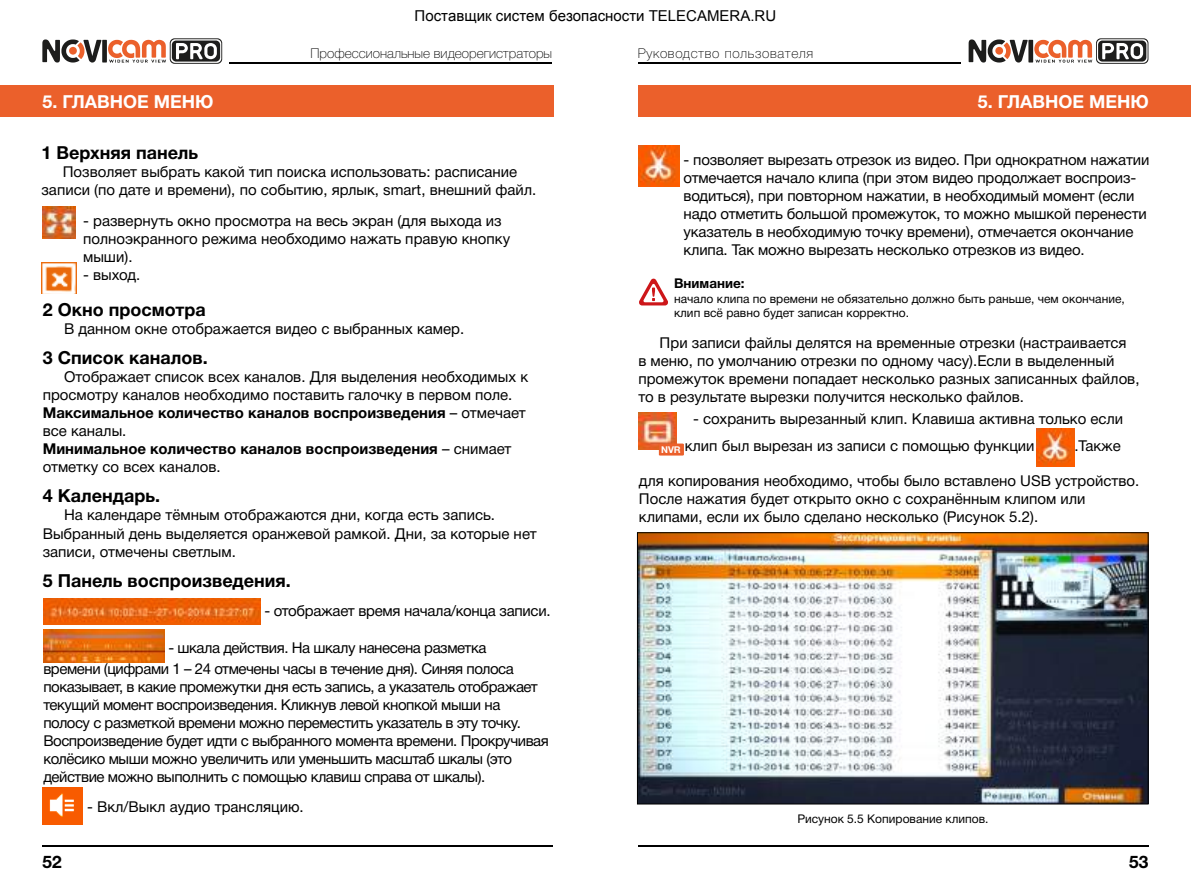
<style>
.page{position:relative;width:1191px;height:893px;background:#fff}
.page>*{position:absolute;margin:0;border:0;box-sizing:border-box;transform-origin:0 0}
.t1{font:18px "Helvetica 7 Bold";color:#000}
.t2{font:18px "Helvetica 7 Bold";color:#fff}
.t3{font:17.4px "Helvetica 7 Bold";color:#000}
.t4{font:15px/18px "Helvetica 5 Normal";letter-spacing:-.01em;color:#000}
.t5{font:15px/18px "Helvetica 5 Normal";letter-spacing:-.03em;color:#000}
.t6{font:15px "Helvetica 7 Bold";color:#000}
.t7{font:13.5px "Helvetica 3 Thin";color:#000}
.t8{font:13.5px "Helvetica 3 Thin";letter-spacing:.05em;color:#000}
.t9{font:13.5px "Helvetica 7 Bold";color:#000}
.t10{font:12px/14.4px "Helvetica 5 Normal";color:#000}
.t11{font:9.3px "Helvetica 7 Bold";color:#fff}
.s1{font-family:"Helvetica 5 Normal"}
</style>
<div class="page">
<hr style="left:638px;top:62px;width:323px;height:1px;background:#000">
<hr style="left:230px;top:62px;width:322px;height:1px;background:#000">
<hr style="left:43px;top:846px;width:510px;height:1px;background:#000">
<hr style="left:638px;top:846px;width:510px;height:1px;background:#000">
<svg style="left:968px;top:38px;width:180px;height:26px"></svg>
<svg style="left:42px;top:38px;width:180px;height:26px"></svg>
<div style="left:0;top:85px;width:553px;height:32px;background:#eb602b"></div>
<div style="left:638px;top:85px;width:553px;height:32px;background:#eb602b"></div>
<img style="left:43px;top:207px;width:32px;height:32px">
<img style="left:42px;top:263px;width:34px;height:31px">
<img style="left:44px;top:598px;width:216px;height:27px">
<img style="left:44px;top:630px;width:120px;height:32px">
<img style="left:42px;top:788px;width:41px;height:37px">
<svg style="left:639px;top:279px;width:29px;height:26px"></svg>
<img style="left:638px;top:146px;width:41px;height:40px">
<img style="left:638px;top:412px;width:38px;height:38px">
<img style="left:1036px;top:429px;width:38px;height:37px">
<svg style="left:659px;top:443px;width:25px;height:13px"></svg>
<img style="left:639px;top:534px;width:507px;height:268px">
<div style="left:637px;top:532px;width:511px;height:272px;border:1px solid #000"></div>
<p class="t7" style="left:310px;top:45px;width:243px">Профессиональные видеорегистраторы</p>
<p class="t8" style="left:638px;top:45px;width:177px">Руководство пользователя</p>
<p class="t2" style="left:43px;top:92px;width:172px">5. ГЛАВНОЕ МЕНЮ</p>
<p class="t2" style="left:977px;top:92px;width:172px">5. ГЛАВНОЕ МЕНЮ</p>
<p class="t1" style="left:41px;top:142px;width:158px">1 Верхняя панель</p>
<p class="t4" style="left:41px;top:163px;width:496px;text-align:center">Позволяет выбрать какой тип поиска использовать: расписание записи (по дате и времени), по событию, ярлык, smart, внешний файл.</p>
<p class="t4" style="left:83px;top:212px;width:428px">- развернуть окно просмотра на весь экран (для выхода из полноэкранного режима необходимо нажать правую кнопку мыши).</p>
<p class="t4" style="left:83px;top:266px;width:59px">- выход.</p>
<p class="t1" style="left:43px;top:300px;width:165px">2 Окно просмотра</p>
<p class="t4" style="left:64px;top:320px;width:402px">В данном окне отображается видео с выбранных камер.</p>
<p class="t1" style="left:43px;top:348px;width:167px">3 Список каналов.</p>
<p class="t4" style="left:43px;top:368px;width:487px;text-indent:21px">Отображает список всех каналов. Для выделения необходимых к просмотру каналов необходимо поставить галочку в первом поле.</p>
<p class="t6" style="left:43px;top:405px;width:484px">Максимальное количество каналов воспроизведения <span class="s1">– отмечает</span></p>
<p class="t4" style="left:43px;top:422px;width:85px">все каналы.</p>
<p class="t6" style="left:43px;top:441px;width:470px">Минимальное количество каналов воспроизведения <span class="s1">– снимает</span></p>
<p class="t4" style="left:43px;top:458px;width:179px">отметку со всех каналов.</p>
<p class="t1" style="left:43px;top:486px;width:119px">4 Календарь.</p>
<p class="t4" style="left:43px;top:506px;width:495px;text-indent:21px">На календаре тёмным отображаются дни, когда есть запись.<br>Выбранный день выделяется оранжевой рамкой. Дни, за которые нет записи, отмечены светлым.</p>
<p class="t1" style="left:43px;top:571px;width:250px">5 Панель воспроизведения.</p>
<p class="t4" style="left:264px;top:602px;width:287px">- отображает время начала/конца записи.</p>
<p class="t5" style="left:43px;top:637px;width:472px;line-height:21px;text-indent:125px">- шкала действия. На шкалу нанесена разметка времени (цифрами 1 – 24 отмечены часы в течение дня). Синяя полоса</p>
<p class="t5" style="left:43px;top:678px;width:507px">показывает, в какие промежутки дня есть запись, а указатель отображает текущий момент воспроизведения. Кликнув левой кнопкой мыши на полосу с разметкой времени можно переместить указатель в эту точку.<br>Воспроизведение будет идти с выбранного момента времени. Прокручивая колёсико мыши можно увеличить или уменьшить масштаб шкалы (это действие можно выполнить с помощью клавиш справа от шкалы).</p>
<p class="t4" style="left:87px;top:797px;width:218px">- Вкл/Выкл аудио трансляцию.</p>
<p class="t4" style="left:683px;top:151px;width:467px">- позволяет вырезать отрезок из видео. При однократном нажатии отмечается начало клипа (при этом видео продолжает воспроиз&shy;водиться), при повторном нажатии, в необходимый момент (если надо отметить большой промежуток, то можно мышкой перенести указатель в необходимую точку времени), отмечается окончание клипа. Так можно вырезать несколько отрезков из видео.</p>
<p class="t9" style="left:674px;top:276px;width:72px">Внимание:</p>
<p class="t10" style="left:674px;top:291px;width:452px">начало клипа по времени не обязательно должно быть раньше, чем окончание, клип всё равно будет записан корректно.</p>
<p class="t4" style="left:638px;top:334px;width:502px;text-indent:21px">При записи файлы делятся на временные отрезки (настраивается<br>в меню, по умолчанию отрезки по одному часу).Если в выделенный промежуток времени попадает несколько разных записанных файлов, то в результате вырезки получится несколько файлов.</p>
<p class="t4" style="left:685px;top:405px;width:440px;line-height:27px;text-indent:8px">- сохранить вырезанный клип. Клавиша активна только если клип был вырезан из записи с помощью функции</p>
<p class="t4" style="left:1074px;top:437px;width:48px">.Также</p>
<p class="t4" style="left:639px;top:472px;width:502px">для копирования необходимо, чтобы было вставлено USB устройство.<br>После нажатия будет открыто окно с сохранённым клипом или клипами, если их было сделано несколько (Рисунок 5.2).</p>
<p class="t11" style="left:661px;top:445px;width:21px">NVR</p>
<p class="t10" style="left:797px;top:812px;width:193px">Рисунок 5.5 Копирование клипов.</p>
<p class="t3" style="left:43px;top:852px;width:21px">52</p>
<p class="t3" style="left:1129px;top:852px;width:21px">53</p>
</div>
